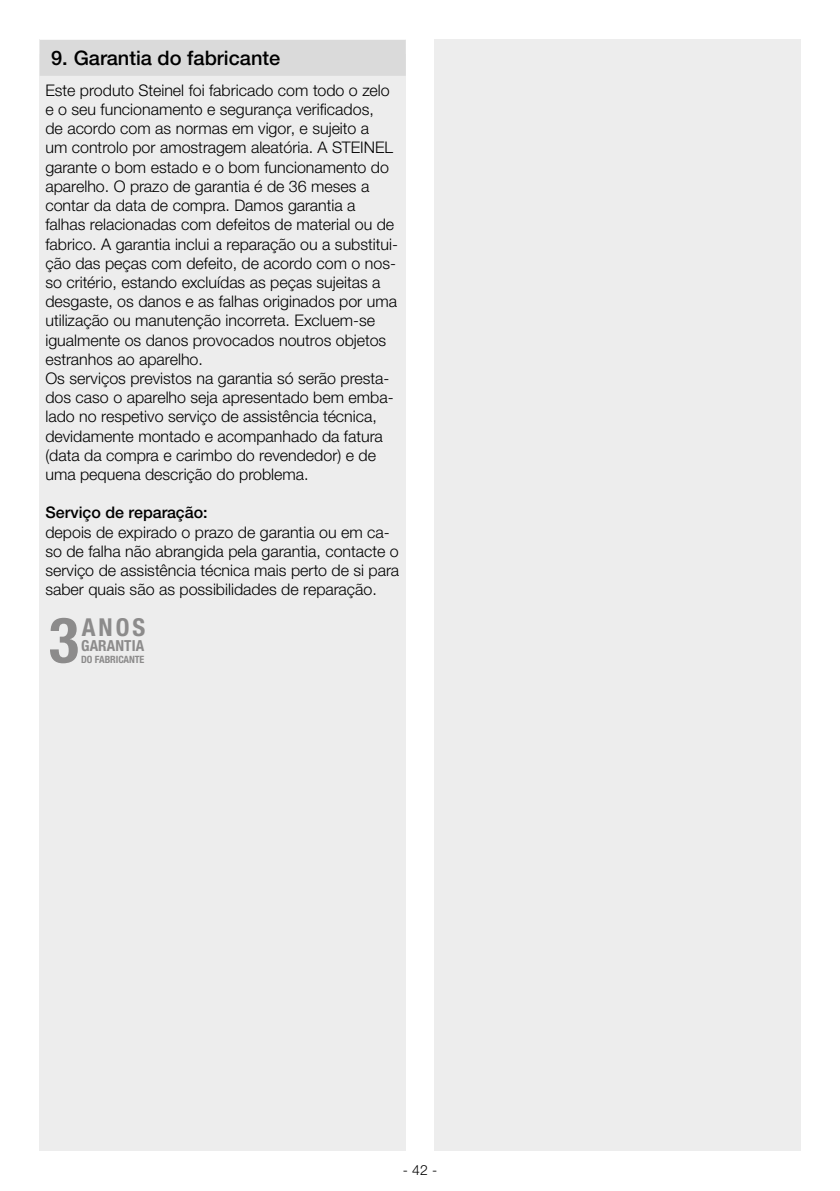
<style>
.page{position:relative;width:840px;height:1191px;background:#fff}
.page>*{position:absolute;margin:0;border:0;box-sizing:border-box;transform-origin:0 0}
.t1{font:700 condensed 63px "Helvetica Neue LT Std";color:#8c8b8b}
.t2{font:700 condensed 24.8px "Helvetica Neue LT Std";color:#8c8b8b}
.t3{font:500 20px "Helvetica Neue LTW1 G";color:#000}
.t4{font:300 16px/19.2px "Helvetica Neue LTW1 G";color:#000}
.t5{font:500 16px "Helvetica Neue LTW1 G";color:#000}
.t6{font:700 condensed 15.2px "Helvetica Neue LT Std";letter-spacing:.005em;color:#8c8b8b}
.t7{font:300 14px "Helvetica Neue LTW1 G";color:#000}
.t8{font:700 condensed 10px "Helvetica Neue LT Std";letter-spacing:-.01em;color:#8c8b8b}
</style>
<div class="page">
<div style="left:434px;top:40px;width:365px;height:1111px;background:#ededed"></div>
<div style="left:40px;top:40px;width:365px;height:1111px;background:#ededed"></div>
<div style="left:40px;top:40px;width:365px;height:36px;background:#dadada"></div>
<p class="t3" style="left:51px;top:46px;width:230px">9. Garantia do fabricante</p>
<p class="t4" style="left:45px;top:80px;width:354px">Este produto Steinel foi fabricado com todo o zelo e o seu funcionamento e segurança verificados,<br>de acordo com as normas em vigor, e sujeito a<br>um controlo por amostragem aleatória. A STEINEL garante o bom estado e o bom funcionamento do aparelho. O prazo de garantia é de 36 meses a contar da data de compra. Damos garantia a falhas relacionadas com defeitos de material ou de fabrico. A garantia inclui a reparação ou a substitui&shy;ção das peças com defeito, de acordo com o nos&shy;so critério, estando excluídas as peças sujeitas a desgaste, os danos e as falhas originados por uma utilização ou manutenção incorreta. Excluem-se igualmente os danos provocados noutros objetos estranhos ao aparelho.<br>Os serviços previstos na garantia só serão presta&shy;dos caso o aparelho seja apresentado bem emba&shy;lado no respetivo serviço de assistência técnica, devidamente montado e acompanhado da fatura (data da compra e carimbo do revendedor) e de uma pequena descrição do problema.</p>
<p class="t5" style="left:45px;top:503px;width:164px">Serviço de reparação:</p>
<p class="t4" style="left:45px;top:522px;width:355px">depois de expirado o prazo de garantia ou em ca&shy;so de falha não abrangida pela garantia, contacte o serviço de assistência técnica mais perto de si para saber quais são as possibilidades de reparação.</p>
<h1 class="t1" style="left:49px;top:602px;width:32px">3</h1>
<h2 class="t2" style="left:82px;top:612px;width:65px">ANOS</h2>
<p class="t8" style="left:81px;top:653px;width:65px">DO FABRICANTE</p>
<p class="t6" style="left:81px;top:636px;width:65px">GARANTIA</p>
<p class="t7" style="left:402px;top:1161px;width:36px">- 42 -</p>
</div>
